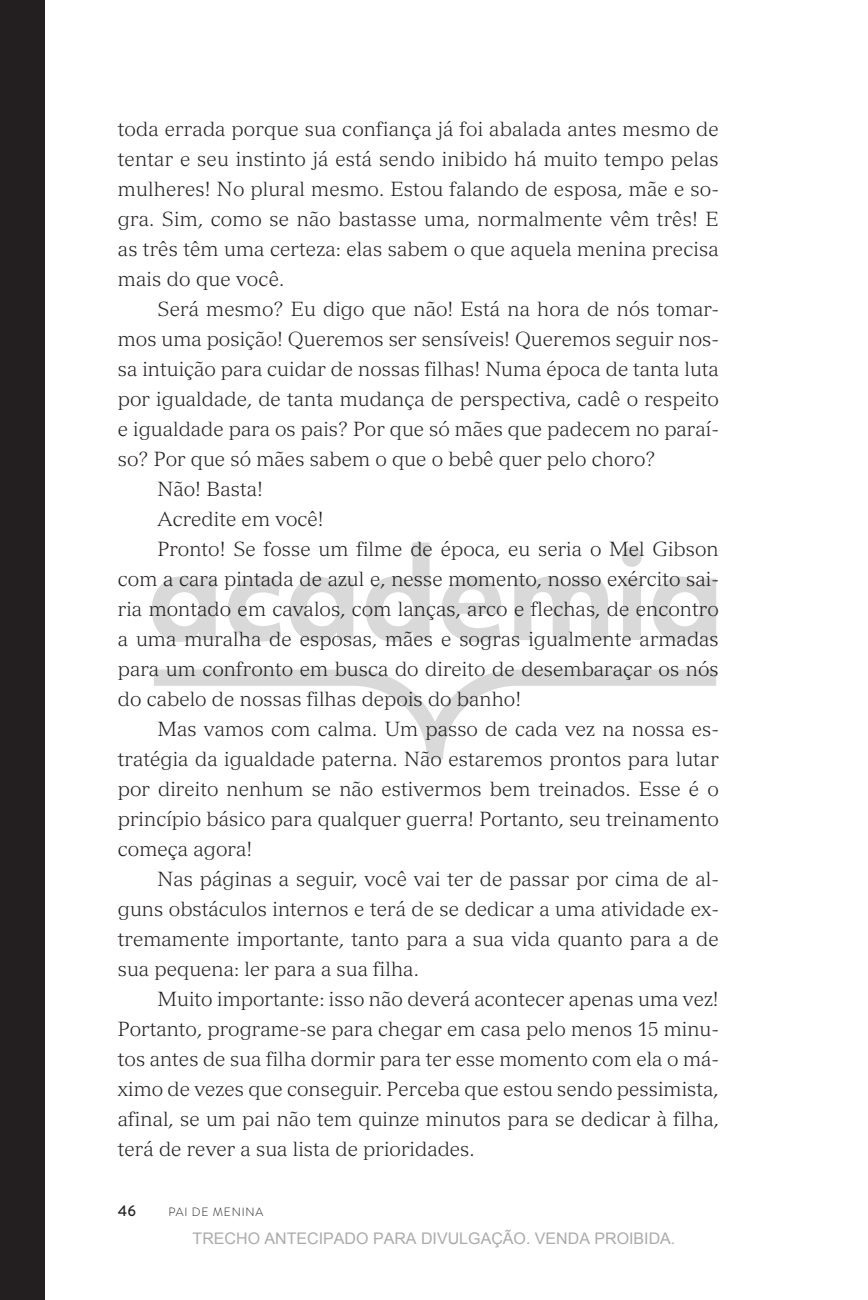
<style>
.page{position:relative;width:868px;height:1300px;background:#fff}
.page>*{position:absolute;margin:0;border:0;box-sizing:border-box;transform-origin:0 0}
.t1{font:300 20px/30px "Versailles LT Std";color:#231f20;text-align:justify}
.t2{font:16px "Arial";color:#ababab}
.t3{font:500 15px "Brandon Text";color:#231f20}
.t4{font:300 12px "Brandon Text";letter-spacing:.07em;color:#231f20}
</style>
<div class="page">
<div style="left:0;top:0;width:44px;height:1300px;background:#231f20"></div>
<svg style="left:154px;top:670px;width:562px;height:89px"></svg>
<svg style="left:152px;top:576px;width:64px;height:66px"></svg>
<svg style="left:228px;top:577px;width:53px;height:65px"></svg>
<svg style="left:289px;top:576px;width:64px;height:66px"></svg>
<svg style="left:366px;top:542px;width:64px;height:100px"></svg>
<svg style="left:442px;top:576px;width:59px;height:66px"></svg>
<svg style="left:514px;top:576px;width:94px;height:64px"></svg>
<svg style="left:622px;top:547px;width:20px;height:20px"></svg>
<div style="left:623px;top:578px;width:17px;height:62px;background:#d9d9d9"></div>
<svg style="left:652px;top:576px;width:64px;height:66px"></svg>
<p class="t1" style="left:118px;top:114px;width:602px">toda errada porque sua confiança já foi abalada antes mesmo de tentar e seu instinto já está sendo inibido há muito tempo pelas mulheres! No plural mesmo. Estou falando de esposa, mãe e so&shy;gra. Sim, como se não bastasse uma, normalmente vêm três! E as três têm uma certeza: elas sabem o que aquela menina precisa mais do que você.</p>
<p class="t1" style="left:158px;top:294px;width:563px">Será mesmo? Eu digo que não! Está na hora de nós tomar-</p>
<p class="t1" style="left:118px;top:324px;width:602px">mos uma posição! Queremos ser sensíveis! Queremos seguir nos-</p>
<p class="t1" style="left:118px;top:354px;width:602px">sa intuição para cuidar de nossas filhas! Numa época de tanta luta</p>
<p class="t1" style="left:118px;top:384px;width:602px">por igualdade, de tanta mudança de perspectiva, cadê o respeito</p>
<p class="t1" style="left:118px;top:414px;width:602px">e igualdade para os pais? Por que só mães que padecem no paraí-</p>
<p class="t1" style="left:118px;top:444px;width:539px">so? Por que só mães sabem o que o bebê quer pelo choro?</p>
<p class="t1" style="left:158px;top:474px;width:107px">Não! Basta!</p>
<p class="t1" style="left:158px;top:504px;width:168px">Acredite em você!</p>
<p class="t1" style="left:158px;top:534px;width:563px">Pronto! Se fosse um filme de época, eu seria o Mel Gibson</p>
<p class="t1" style="left:118px;top:564px;width:602px">com a cara pintada de azul e, nesse momento, nosso exército sai-</p>
<p class="t1" style="left:118px;top:594px;width:602px">ria montado em cavalos, com lanças, arco e flechas, de encontro</p>
<p class="t1" style="left:118px;top:624px;width:602px">a uma muralha de esposas, mães e sogras igualmente armadas</p>
<p class="t1" style="left:118px;top:654px;width:602px">para um confronto em busca do direito de desembaraçar os nós</p>
<p class="t1" style="left:118px;top:684px;width:405px">do cabelo de nossas filhas depois do banho!</p>
<p class="t1" style="left:158px;top:714px;width:563px">Mas vamos com calma. Um passo de cada vez na nossa es-</p>
<p class="t1" style="left:118px;top:744px;width:602px">tratégia da igualdade paterna. Não estaremos prontos para lutar</p>
<p class="t1" style="left:118px;top:774px;width:602px">por direito nenhum se não estivermos bem treinados. Esse é o</p>
<p class="t1" style="left:118px;top:804px;width:602px">princípio básico para qualquer guerra! Portanto, seu treinamento</p>
<p class="t1" style="left:118px;top:834px;width:136px">começa agora!</p>
<p class="t1" style="left:158px;top:864px;width:563px">Nas páginas a seguir, você vai ter de passar por cima de al-</p>
<p class="t1" style="left:118px;top:894px;width:602px">guns obstáculos internos e terá de se dedicar a uma atividade ex-</p>
<p class="t1" style="left:118px;top:924px;width:602px">tremamente importante, tanto para a sua vida quanto para a de</p>
<p class="t1" style="left:118px;top:954px;width:302px">sua pequena: ler para a sua filha.</p>
<p class="t1" style="left:158px;top:984px;width:563px">Muito importante: isso não deverá acontecer apenas uma vez!</p>
<p class="t1" style="left:118px;top:1014px;width:602px">Portanto, programe-‑ se para chegar em casa pelo menos 15 minu-</p>
<p class="t1" style="left:118px;top:1044px;width:602px">tos antes de sua filha dormir para ter esse momento com ela o má-</p>
<p class="t1" style="left:118px;top:1074px;width:602px">ximo de vezes que conseguir. Perceba que estou sendo pessimista,</p>
<p class="t1" style="left:118px;top:1104px;width:603px">afinal, se um pai não tem quinze minutos para se dedicar à filha,</p>
<p class="t1" style="left:118px;top:1134px;width:358px">terá de rever a sua lista de prioridades.</p>
<p class="t3" style="left:118px;top:1200px;width:20px">46</p>
<p class="t4" style="left:168px;top:1203px;width:96px">PAI DE MENINA</p>
<p class="t2" style="left:193px;top:1228px;width:484px">TRECHO ANTECIPADO PARA DIVULGAÇÃO. VENDA PROIBIDA.</p>
</div>
